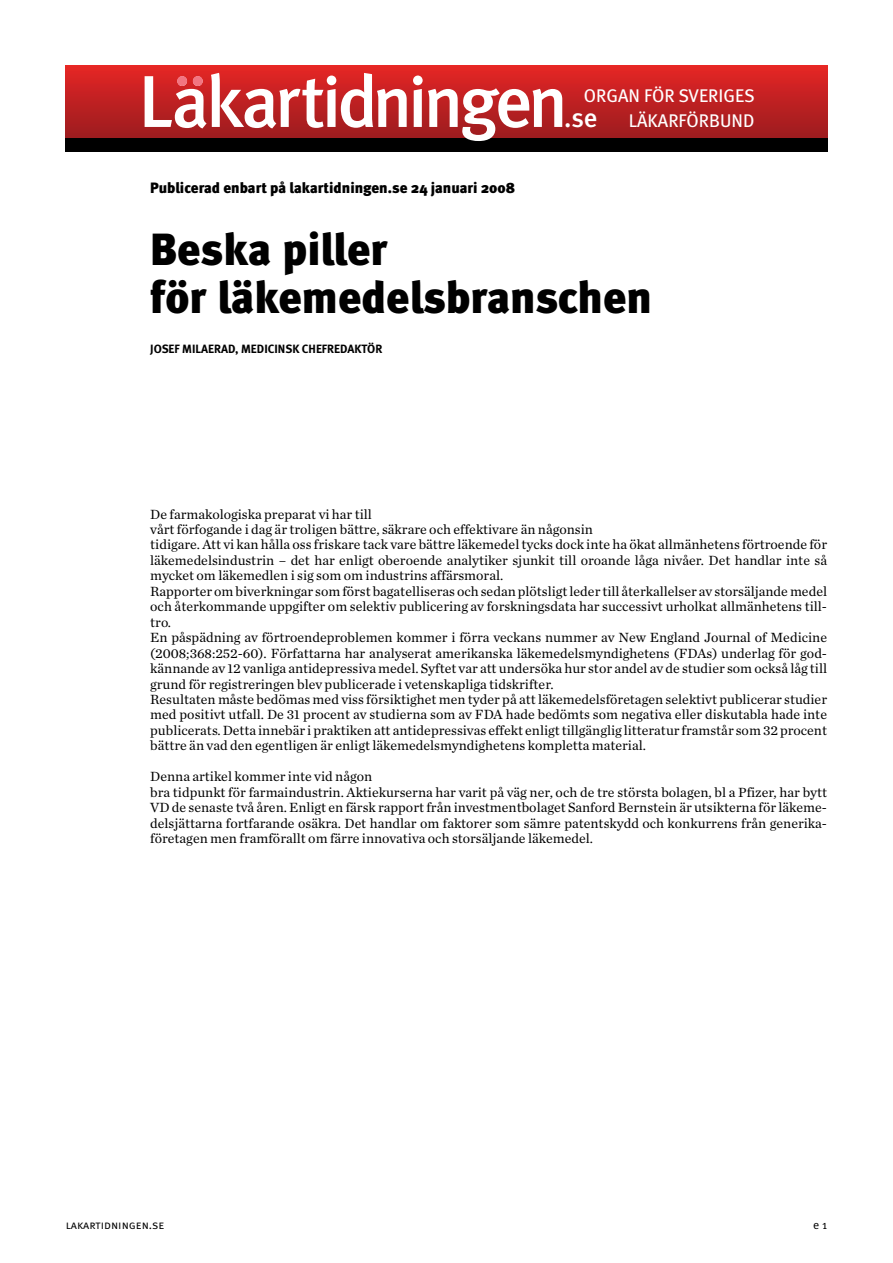
<style>
.page{position:relative;width:893px;height:1263px;background:#fff}
.page>*{position:absolute;margin:0;border:0;box-sizing:border-box;transform-origin:0 0}
.t1{font:73.35px "Meta LT Medium";letter-spacing:-.055em;color:#fff}
.t2{font:45px/48px "Meta LT Black";color:#000}
.t3{font:26.55px "Meta LT Medium";color:#fff}
.t4{font:18.3px/25.5px "Meta LT Book";color:#fff;text-align:right}
.t5{font:15px "Meta LT Black";color:#000}
.t6{font:13.95px/15.5px "Chronicle LT Text";color:#000}
.t7{font:12px "Meta LT Bold";color:#000}
.t8{font:12px "Meta LT Normal Small Caps";color:#000}
.t9{font:12px "Meta LT Normal";color:#000}
</style>
<div class="page">
<div style="left:66px;top:135px;width:761px;height:17px;background:#000"></div>
<div style="left:66px;top:65px;width:761px;height:72px;background:linear-gradient(to bottom,#e62625,#9d1c1f)"></div>
<div style="left:177px;top:76px;width:10px;height:10px;background:#f27581;border-radius:50%"></div>
<div style="left:193px;top:76px;width:10px;height:10px;background:#f27581;border-radius:50%"></div>
<h1 class="t1" style="left:139px;top:74px;width:431px">Läkartidningen</h1>
<h3 class="t4" style="left:584px;top:84px;width:172px">ORGAN FÖR SVERIGES<br>LÄKARFÖRBUND</h3>
<h3 class="t3" style="left:564px;top:108px;width:35px">.se</h3>
<p class="t5" style="left:150px;top:182px;width:366px">Publicerad enbart på lakartidningen.se 24 januari 2008</p>
<h2 class="t2" style="left:150px;top:229px;width:503px">Beska piller<br>för läkemedelsbranschen</h2>
<p class="t7" style="left:150px;top:344px;width:234px">JOSEF MILAERAD, MEDICINSK CHEFREDAKTÖR</p>
<p class="t6" style="left:150px;top:506px;width:678px">De farmakologiska preparat vi har till<br>vårt förfogande i dag är troligen bättre, säkrare och effektivare än någonsin<br>tidigare. Att vi kan hålla oss friskare tack vare bättre läkemedel tycks dock inte ha ökat allmänhetens förtroende för läkemedelsindustrin – det har enligt oberoende analytiker sjunkit till oroande låga nivåer. Det handlar inte så mycket om läkemedlen i sig som om industrins affärsmoral.<br>Rapporter om biverkningar som först bagatelliseras och sedanplötsligtleder till återkallelser av storsäljande medel och återkommande uppgifter om selektiv publicering av forskningsdata har successivt urholkat allmänhetens till&shy;tro.<br>En påspädning av förtroendeproblemen kommer i förra veckans nummer av New England Journal of Medicine (2008;368:252-60). Författarna har analyserat amerikanska läkemedelsmyndighetens (FDAs) underlag för god&shy;kännande av 12 vanliga antidepressiva medel. Syftet var att undersöka hur stor andel av de studier som också låg till grund för registreringen blev publicerade i vetenskapliga tidskrifter.<br>Resultaten måste bedömas med viss försiktighet men tyder på att läkemedelsföretagen selektivt publicerar studier med positivt utfall. De 31 procent av studierna som av FDA hade bedömts som negativa eller diskutabla hade inte publicerats. Detta innebär i praktiken att antidepressivas effekt enligttillgänglig litteratur framstår som 32 procent bättre än vad den egentligen är enligt läkemedelsmyndighetens kompletta material.</p>
<p class="t6" style="left:150px;top:769px;width:678px">Denna artikel kommer inte vid någon<br>bra tidpunkt för farmaindustrin. Aktiekurserna har varit på väg ner, och de tre största bolagen, bl a Pfizer, har bytt VD de senaste två åren. Enligt en färsk rapport från investmentbolaget Sanford Bernstein är utsikterna för läkeme&shy;delsjättarna fortfarande osäkra. Det handlar om faktorer som sämre patentskydd och konkurrens från generika&shy;företagen men framförallt om färre innovativa och storsäljande läkemedel.</p>
<p class="t8" style="left:66px;top:1218px;width:100px">lakartidningen.se</p>
<p class="t9" style="left:813px;top:1220px;width:15px">e1</p>
</div>
